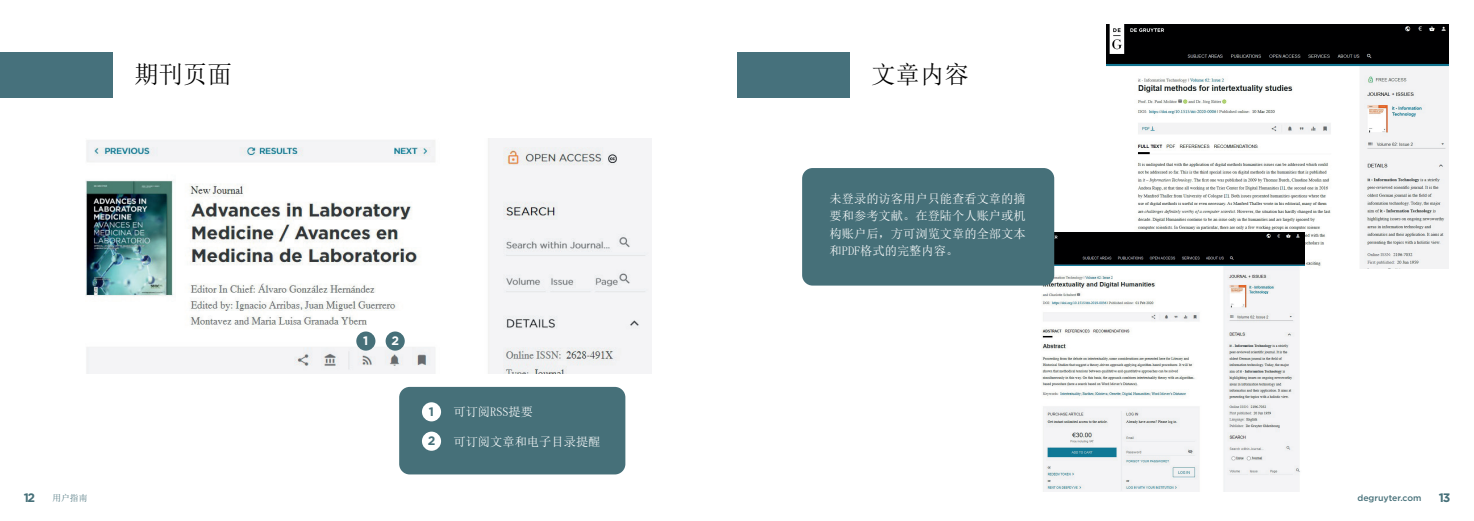
<style>
.page{position:relative;width:1474px;height:521px;background:#fff}
.page>*{position:absolute;margin:0;border:0;box-sizing:border-box;transform-origin:0 0}
.t1{font:24.5px "Sim Sun";color:#000}
.t2{font:12.25px/17.5px "Sim Sun";color:#fff;text-align:justify}
.t3{font:700 12.25px "Gotham";color:#467079}
.t4{font:700 12.25px "Gotham";color:#fff}
.t5{font:500 8.75px "Gotham";color:#467079}
.t6{font:8.75px "Sim Sun";color:#467079}
</style>
<div class="page">
<div style="left:399px;top:387px;width:226px;height:87px;background:#467079;border-radius:10px"></div>
<div style="left:0;top:52px;width:113px;height:46px;background:#46717c"></div>
<div style="left:737px;top:52px;width:112px;height:46px;background:#46717c"></div>
<img style="left:1106px;top:24px;width:342px;height:244px">
<img style="left:1042px;top:232px;width:262px;height:259px">
<div style="left:802px;top:168px;width:252px;height:118px;background:#467079;border-radius:10px"></div>
<img style="left:85px;top:138px;width:566px;height:235px">
<div style="left:356px;top:331px;width:19px;height:20px;background:#467079;border-radius:50%"></div>
<div style="left:385px;top:331px;width:20px;height:20px;background:#467079;border-radius:50%"></div>
<div style="left:422px;top:402px;width:19px;height:19px;background:#fff;border-radius:50%"></div>
<div style="left:422px;top:432px;width:19px;height:19px;background:#fff;border-radius:50%"></div>
<h1 class="t1" style="left:134px;top:62px;width:99px">期刊页面</h1>
<p class="t4" style="left:363px;top:334px;width:7px">1</p>
<p class="t4" style="left:391px;top:334px;width:9px">2</p>
<p class="t3" style="left:429px;top:404px;width:7px">1</p>
<p class="t2" style="left:453px;top:403px;width:81px">可订阅RSS提要</p>
<p class="t3" style="left:427px;top:434px;width:9px">2</p>
<p class="t2" style="left:453px;top:433px;width:148px">可订阅文章和电子目录提醒</p>
<h1 class="t1" style="left:871px;top:62px;width:99px">文章内容</h1>
<p class="t2" style="left:829px;top:189px;width:197px">未登录的访客用户只能查看文章的摘要和参考文献。在登陆个人账户或机构账户后，方可浏览文章的全部文本和PDF格式的完整内容。</p>
<p class="t3" style="left:24px;top:490px;width:13px">12</p>
<p class="t6" style="left:52px;top:493px;width:36px">用户指南</p>
<p class="t5" style="left:1357px;top:492px;width:65px">degruyter.com</p>
<p class="t3" style="left:1438px;top:490px;width:13px">13</p>
</div>
